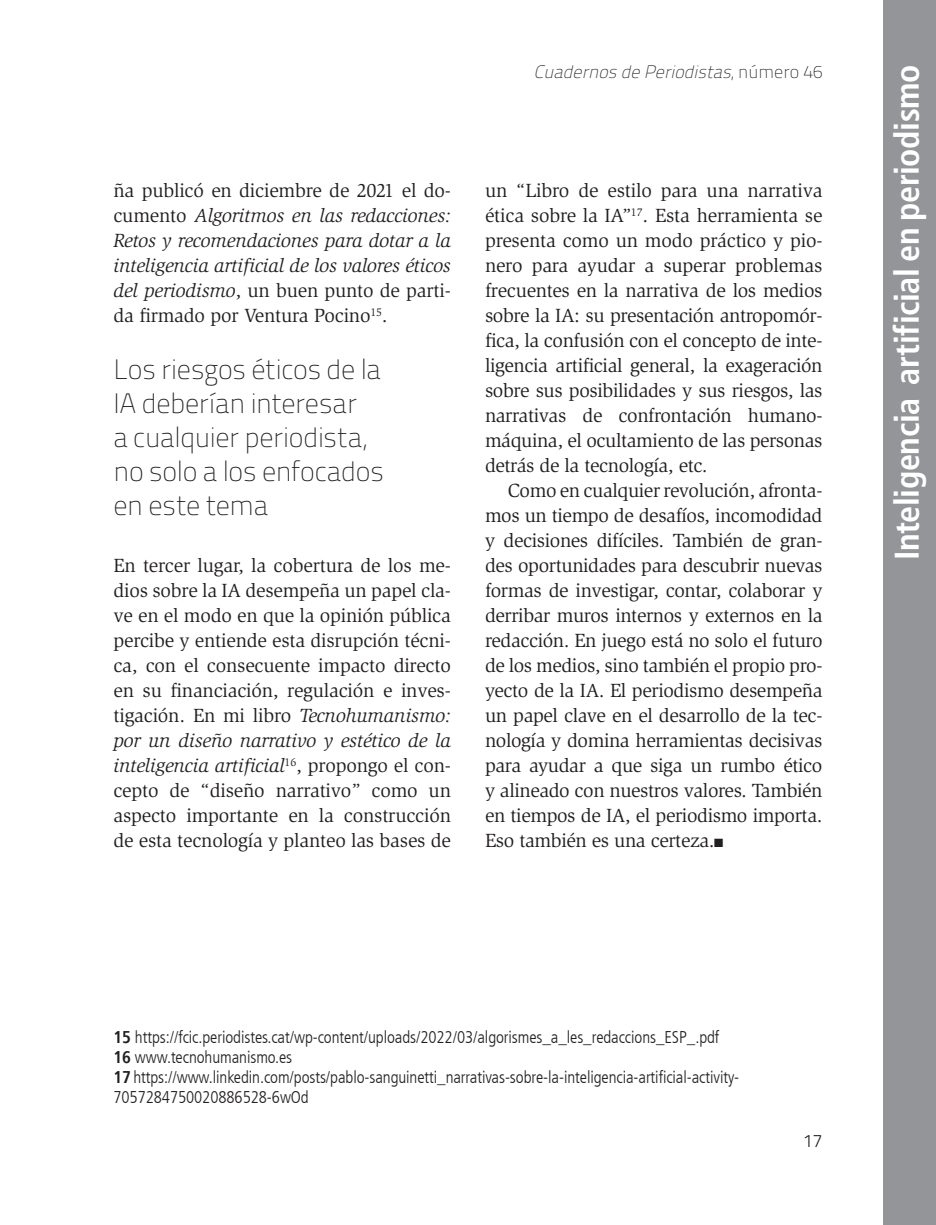
<style>
.page{position:relative;width:936px;height:1225px;background:#fff}
.page>*{position:absolute;margin:0;border:0;box-sizing:border-box;transform-origin:0 0}
.t1{font:700 condensed 34px "Frutiger LT";letter-spacing:-.01em;color:#fff}
.SUMARIOS{font:100 28px/34px "Titillium Text 22 L";letter-spacing:-.01em;color:#231f20}
.TEXTO_SIN_sangría{font:19.6px/25px "Slimbach Std";letter-spacing:-.015em;color:#231f20;text-align:justify}
.TEXTO_con_sangría{font:19.6px/25px "Slimbach Std";letter-spacing:-.02em;color:#231f20;text-align:justify}
.TEXTO_con_sangría-2{font:italic 19.6px/25px "Slimbach Std";letter-spacing:-.01em;color:#231f20;text-align:justify}
.t2{font:italic 100 18px "Titillium Text 22 L";color:#231f20}
.t3{font:300 18px "Titillium Text 22 L";color:#231f20}
.notas{font:300 condensed 17px/20px "Frutiger LT";letter-spacing:-.005em;color:#231f20}
.s1{font-style:normal}
.s2{font-style:italic}
.s3{font-weight:700}
</style>
<div class="page">
<div style="left:883px;top:0;width:52px;height:1225px;background:#939598"></div>
<p class="TEXTO_con_sangría-2" style="left:113px;top:178px;width:339px"><span class="s1">ña publicó en diciembre de 2021 el do&shy;cumento</span> Algoritmos en las redacciones:<br>Retos y recomendaciones para dotar a la inteligencia artificial de los valores éticos del periodismo<span class="s1">, un buen punto de parti&shy;da firmado por Ventura Pocino</span><sup>15</sup><span class="s1">.</span></p>
<p class="SUMARIOS" style="left:113px;top:351px;width:272px">Los riesgos éticos de la<br>IA deberían interesar<br>a cualquier periodista, no solo a los enfocados en este tema</p>
<p class="TEXTO_SIN_sangría" style="left:113px;top:553px;width:339px">En tercer lugar, la cobertura de los me&shy;dios sobre la IA desempeña un papel cla&shy;ve en el modo en que la opinión pública percibe y entiende esta disrupción técni&shy;ca, con el consecuente impacto directo en su financiación, regulación e inves&shy;tigación. En mi libro <span class="s2">Tecnohumanismo: por un diseño narrativo y estético de la inteligencia artificial</span><sup>16</sup>, propongo el con&shy;cepto de “diseño narrativo” como un aspecto importante en la construcción de esta tecnología y planteo las bases de</p>
<p class="t2" style="left:534px;top:59px;width:290px">CuadernosdePeriodistas<span class="s1">, n ú m e r o 4 6</span></p>
<h1 class="t1" style="left:886px;top:560px;width:497px;rotate:-90deg">Inteligencia artificial en periodismo</h1>
<p class="TEXTO_SIN_sangría" style="left:485px;top:178px;width:339px">un “Libro de estilo para una narrativa ética sobre la IA”<sup>17</sup>. Esta herramienta se presenta como un modo práctico y pio&shy;nero para ayudar a superar problemas frecuentes en la narrativa de los medios sobre la IA: su presentación antropomór&shy;fica, la confusión con el concepto de inte&shy;ligencia artificial general, la exageración sobre sus posibilidades y sus riesgos, las narrativas de confrontación humano&shy;máquina, el ocultamiento de las personas detrás de la tecnología, etc.</p>
<p class="TEXTO_con_sangría" style="left:485px;top:478px;width:339px;text-indent:23px">Como en cualquier revolución, afronta&shy;mos un tiempo de desafíos, incomodidad y decisiones difíciles. También de gran&shy;des oportunidades para descubrir nuevas formas de investigar, contar, colaborar y derribar muros internos y externos en la redacción. En juego está no solo el futuro de los medios, sino también el propio pro&shy;yecto de la IA. El periodismo desempeña un papel clave en el desarrollo de la tec&shy;nología y domina herramientas decisivas para ayudar a que siga un rumbo ético y alineado con nuestros valores. También en tiempos de IA, el periodismo importa.<br>Eso también es una certeza.■</p>
<p class="notas" style="left:113px;top:1027px;width:607px"><span class="s3">15</span> https://fcic.periodistes.cat/wp-content/uploads/2022/03/algorismes_a_les_redaccions_ESP_.pdf</p>
<p class="notas" style="left:113px;top:1047px;width:180px"><span class="s3">16</span> www.tecnohumanismo.es</p>
<p class="notas" style="left:113px;top:1067px;width:627px"><span class="s3">17</span> https://www.linkedin.com/posts/pablo-sanguinetti_narrativas-sobre-la-inteligencia-artificial-activity-<br>7057284750020886528-6wOd</p>
<p class="t3" style="left:803px;top:1128px;width:21px">17</p>
</div>
